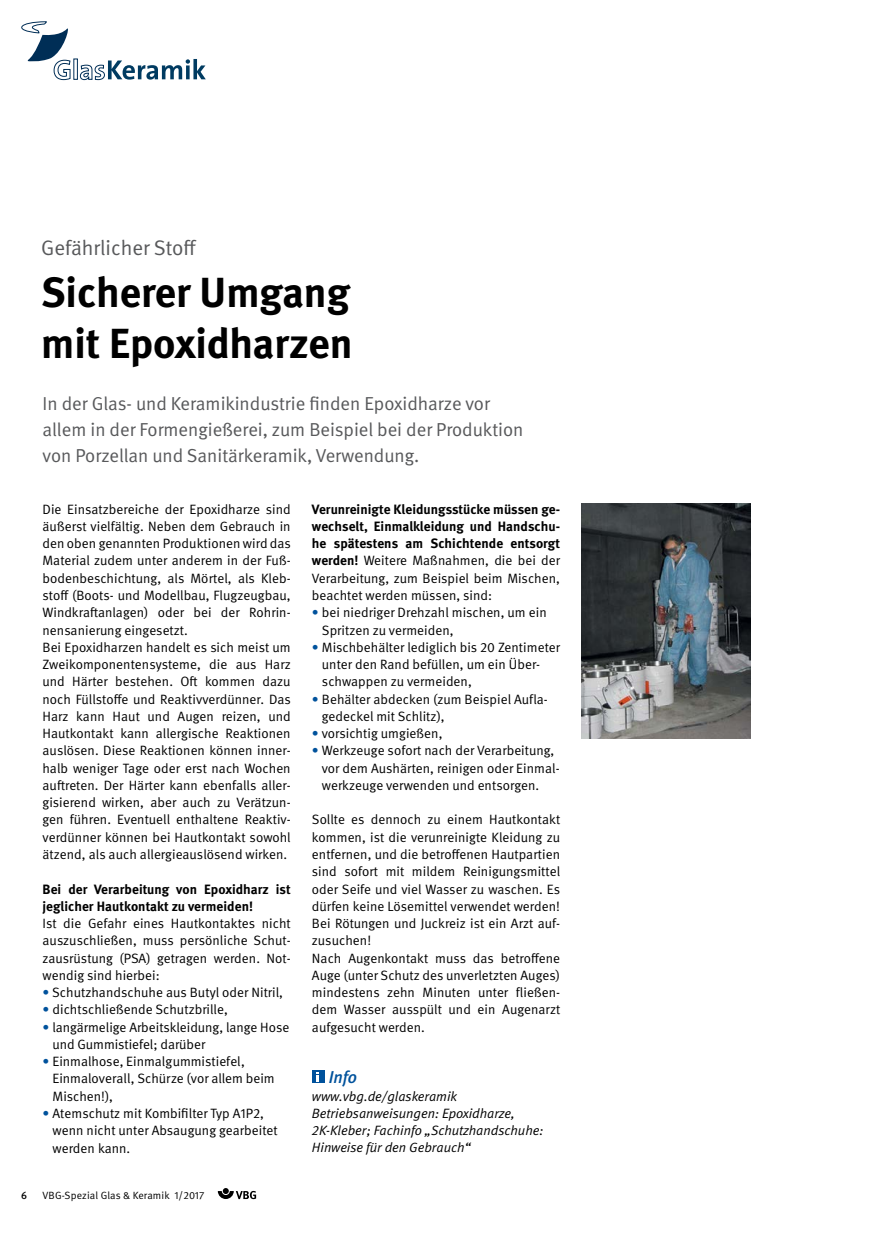
<style>
.page{position:relative;width:872px;height:1234px;background:#fff}
.page>*{position:absolute;margin:0;border:0;box-sizing:border-box;transform-origin:0 0}
.t1{font:700 42px/51.8px "DGUV Meta";color:#000}
.t2{font:21px "DGUV Meta";color:#58595b}
.t3{font:18.75px/25.8px "DGUV Meta";color:#58595b}
.t4{font:italic 500 17.1px "DGUV Meta";color:#00529c}
.t5{font:13.5px/17.2px "DGUV Meta";letter-spacing:.005em;color:#000}
.t6{font:700 13.5px/17.2px "DGUV Meta";letter-spacing:.005em;color:#000;text-align:justify}
.t7{font:italic 13.5px/17.2px "DGUV Meta";color:#000}
.t8{font:10.5px "DGUV Meta";letter-spacing:.015em;color:#000}
.t9{font:500 10.5px "DGUV Meta";color:#000}
.s1{color:#00529c}
.s2{font-weight:400}
</style>
<div class="page">
<img style="left:581px;top:503px;width:169px;height:235px">
<div style="left:312px;top:1070px;width:12px;height:12px;background:#00529c"></div>
<svg style="left:317px;top:1072px;width:2px;height:9px"></svg>
<svg style="left:21px;top:21px;width:185px;height:59px"></svg>
<svg style="left:218px;top:1188px;width:38px;height:10px"></svg>
<h2 class="t2" style="left:41px;top:235px;width:157px">Gefährlicher Stoff</h2>
<h1 class="t1" style="left:41px;top:267px;width:313px">Sicherer Umgang mit Epoxidharzen</h1>
<h3 class="t3" style="left:43px;top:391px;width:482px">In der Glas- und Keramikindustrie finden Epoxidharze vor allem in der Formengießerei, zum Beispiel bei der Produktion von Porzellan und Sanitärkeramik, Verwendung.</h3>
<p class="t5" style="left:43px;top:500px;width:250px">Die Einsatzbereiche der Epoxidharze sind äußerst vielfältig. Neben dem Gebrauch in den oben genannten Produktionen wird das Material zudem unter anderem in der Fuß&shy;bodenbeschichtung, als Mörtel, als Kleb&shy;stoff (Boots- und Modellbau, Flugzeugbau, Windkraftanlagen) oder bei der Rohrin&shy;nensanierung eingesetzt.<br>Bei Epoxidharzen handelt es sich meist um Zweikomponentensysteme, die aus Harz und Härter bestehen. Oft kommen dazu noch Füllstoffe und Reaktivverdünner. Das Harz kann Haut und Augen reizen, und Hautkontakt kann allergische Reaktionen auslösen. Diese Reaktionen können inner&shy;halb weniger Tage oder erst nach Wochen auftreten. Der Härter kann ebenfalls aller&shy;gisierend wirken, aber auch zu Verätzun&shy;gen führen. Eventuell enthaltene Reaktiv&shy;verdünner können bei Hautkontakt sowohl ätzend, als auch allergieauslösend wirken.</p>
<p class="t6" style="left:43px;top:880px;width:250px">Bei der Verarbeitung von Epoxidharz ist jeglicher Hautkontakt zu vermeiden!</p>
<p class="t5" style="left:43px;top:914px;width:250px;text-align:justify">Ist die Gefahr eines Hautkontaktes nicht auszuschließen, muss persönliche Schut&shy;zausrüstung (PSA) getragen werden. Not&shy;wendig sind hierbei:</p>
<p class="t5" style="left:43px;top:983px;width:242px"><span class="s1">•</span> Schutzhandschuhe aus Butyl oder Nitril,</p>
<p class="t5" style="left:43px;top:1001px;width:187px"><span class="s1">•</span> dichtschließende Schutzbrille,</p>
<p class="t5" style="left:52px;top:1018px;width:238px;text-indent:-10px"><span class="s1">•</span> langärmelige Arbeitskleidung, lange Hose und Gummistiefel; darüber</p>
<p class="t5" style="left:52px;top:1052px;width:224px;text-indent:-10px"><span class="s1">•</span> Einmalhose, Einmalgummistiefel,<br>Einmaloverall, Schürze (vor allem beim<br>Mischen!),</p>
<p class="t5" style="left:52px;top:1104px;width:227px;text-indent:-10px"><span class="s1">•</span> Atemschutz mit Kombifilter Typ A1P2, wenn nicht unter Absaugung gearbeitet werden kann.</p>
<p class="t6" style="left:312px;top:500px;width:250px">Verunreinigte Kleidungsstücke müssen ge&shy;wechselt, Einmalkleidung und Handschu&shy;he spätestens am Schichtende entsorgt werden! <span class="s2">Weitere Maßnahmen, die bei der Verarbeitung, zum Beispiel beim Mischen, beachtet werden müssen, sind:</span></p>
<p class="t5" style="left:322px;top:604px;width:226px;text-indent:-10px"><span class="s1">•</span> bei niedriger Drehzahl mischen, um ein<br>Spritzen zu vermeiden,</p>
<p class="t5" style="left:322px;top:638px;width:240px;text-indent:-10px"><span class="s1">•</span> Mischbehälter lediglich bis 20 Zentimeter unter den Rand befüllen, um ein Über&shy;schwappen zu vermeiden,</p>
<p class="t5" style="left:322px;top:690px;width:227px;text-indent:-10px"><span class="s1">•</span> Behälter abdecken (zum Beispiel Aufla&shy;gedeckel mit Schlitz),</p>
<p class="t5" style="left:312px;top:725px;width:132px"><span class="s1">•</span> vorsichtig umgießen,</p>
<p class="t5" style="left:322px;top:742px;width:239px;text-indent:-10px"><span class="s1">•</span> Werkzeuge sofort nach der Verarbeitung, vor dem Aushärten, reinigen oder Einmal&shy;werkzeuge verwenden und entsorgen.</p>
<p class="t5" style="left:312px;top:811px;width:250px">Sollte es dennoch zu einem Hautkontakt kommen, ist die verunreinigte Kleidung zu entfernen, und die betroffenen Hautpartien sind sofort mit mildem Reinigungsmittel oder Seife und viel Wasser zu waschen. Es dürfen keine Lösemittel verwendet werden!<br>Bei Rötungen und Juckreiz ist ein Arzt auf&shy;zusuchen!<br>Nach Augenkontakt muss das betroffene Auge (unter Schutz des unverletzten Auges) mindestens zehn Minuten unter fließen&shy;dem Wasser ausspült und ein Augenarzt aufgesucht werden.</p>
<p class="t4" style="left:329px;top:1066px;width:30px">Info</p>
<p class="t7" style="left:312px;top:1087px;width:233px">www.vbg.de/glaskeramik Betriebsanweisungen: Epoxidharze, 2K-Kleber; Fachinfo „Schutzhandschuhe:<br>Hinweise für den Gebrauch“</p>
<p class="t9" style="left:21px;top:1188px;width:7px">6</p>
<p class="t8" style="left:43px;top:1188px;width:164px">VBG-Spezial Glas &amp; Keramik 1/2017</p>
</div>
